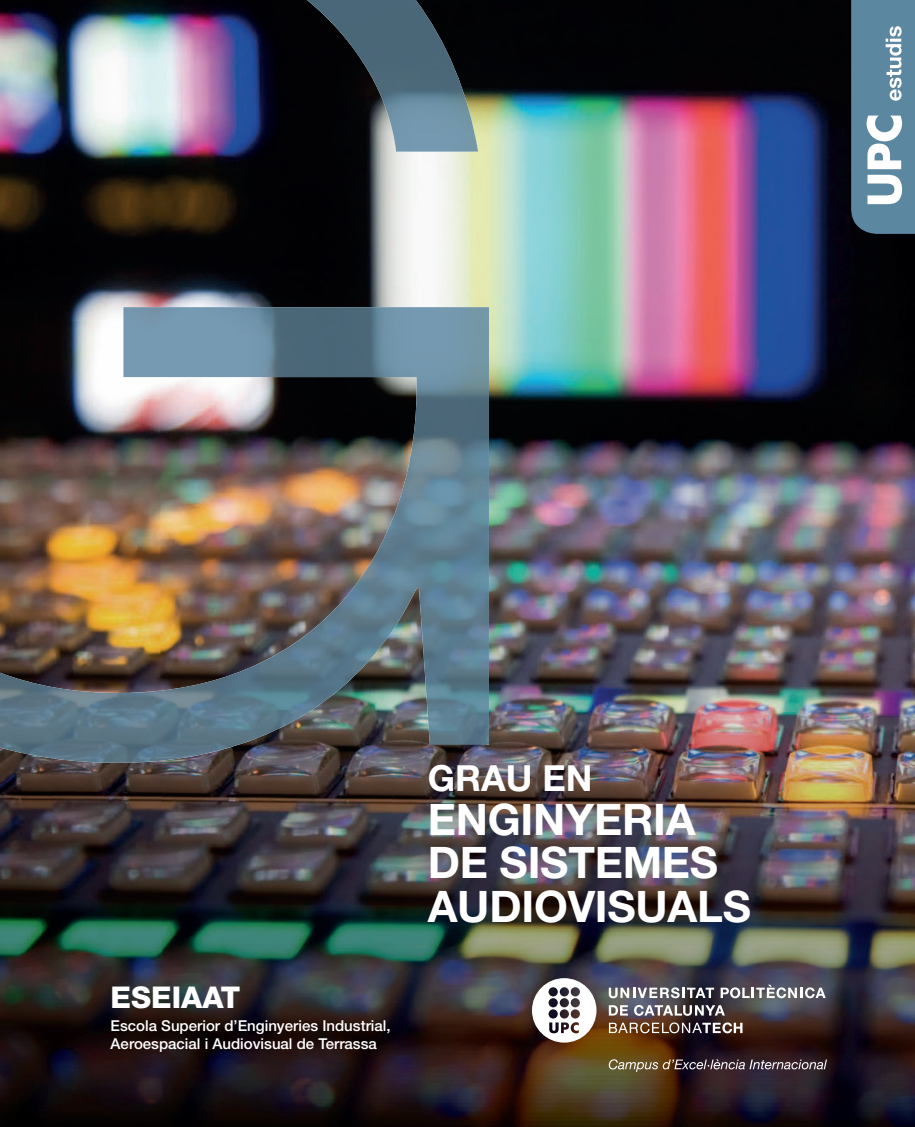
<style>
.page{position:relative;width:915px;height:1127px;background:#fff}
.page>*{position:absolute;margin:0;border:0;box-sizing:border-box;transform-origin:0 0}
.t1{font:700 43.5px/43.5px "Helvetica Neue LT Std";letter-spacing:-.005em;color:#fff}
.t2{font:700 36px "Helvetica Neue LT Std";color:#fff}
.t3{font:800 30px "Helvetica Neue LT Std";color:#fff}
.t4{font:500 15px/18px "Helvetica Neue LT Std";color:#fff}
</style>
<div class="page">
<img style="left:0;top:0;width:914px;height:321px">
<img style="left:485px;top:321px;width:429px;height:806px">
<img style="left:162px;top:763px;width:268px;height:364px">
<img style="left:0;top:763px;width:53px;height:364px">
<img style="left:430px;top:763px;width:55px;height:364px">
<img style="left:53px;top:763px;width:109px;height:364px">
<svg style="left:850px;top:0;width:64px;height:234px;background:#7195aa"></svg>
<img style="left:307px;top:0;width:171px;height:152px">
<img style="left:0;top:307px;width:489px;height:456px">
<svg style="left:531px;top:978px;width:65px;height:64px"></svg>
<svg style="left:608px;top:987px;width:105px;height:11px"></svg>
<svg style="left:720px;top:985px;width:105px;height:13px"></svg>
<svg style="left:608px;top:1005px;width:19px;height:10px"></svg>
<svg style="left:633px;top:1005px;width:91px;height:11px"></svg>
<svg style="left:608px;top:1022px;width:134px;height:11px"></svg>
<svg style="left:608px;top:1059px;width:218px;height:13px;background:#675853"></svg>
<h3 class="t3" style="left:111px;top:979px;width:131px">ESEIAAT</h3>
<p class="t4" style="left:111px;top:1017px;width:281px">Escola Superior d’Enginyeries Industrial,<br>Aeroespacial i Audiovisual de Terrassa</p>
<h2 class="t2" style="left:427px;top:756px;width:166px">GRAU EN</h2>
<h1 class="t1" style="left:427px;top:796px;width:325px">ENGINYERIA<br>DE SISTEMES<br>AUDIOVISUALS</h1>
</div>
